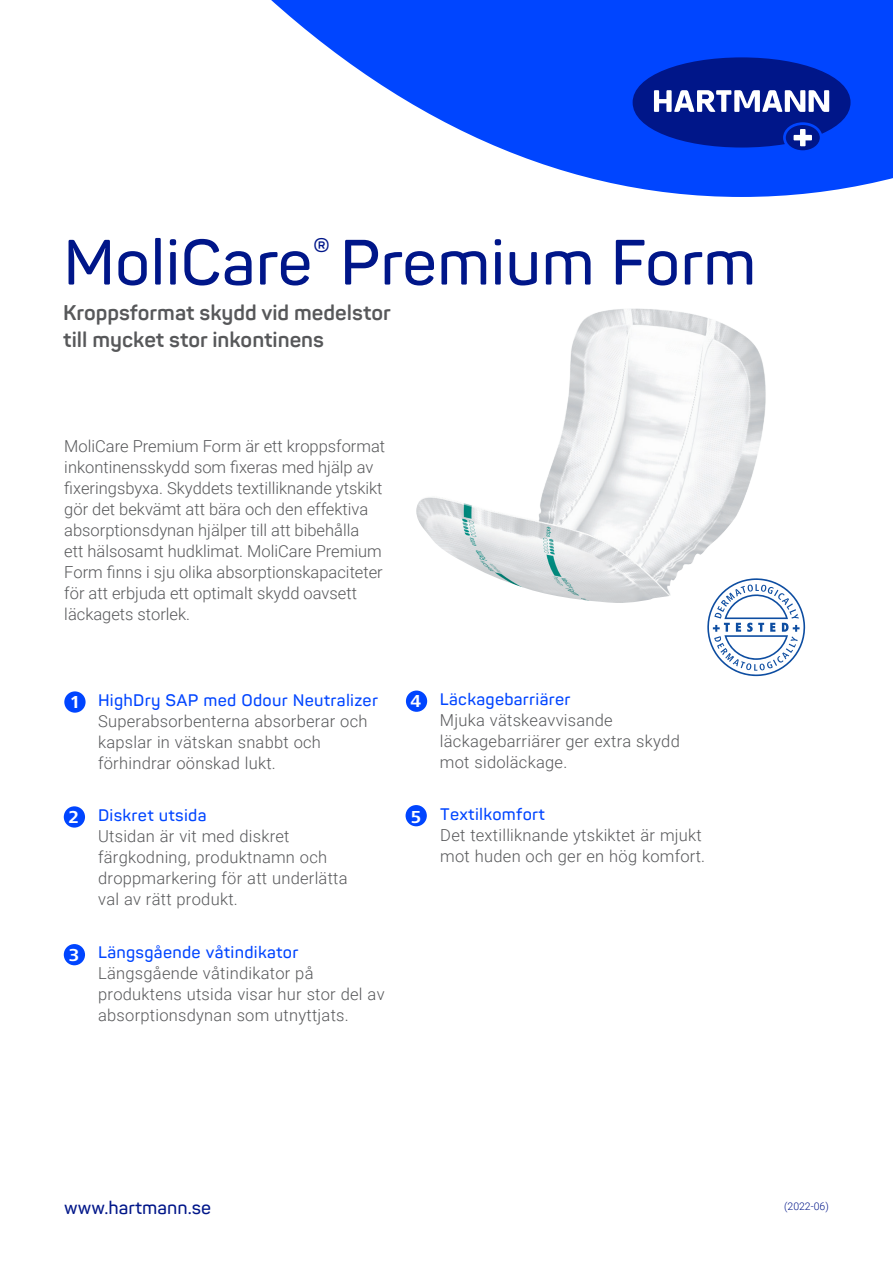
<style>
.page{position:relative;width:893px;height:1263px;background:#fff}
.page>*{position:absolute;margin:0;border:0;box-sizing:border-box;transform-origin:0 0}
.t1{font:600 63px "Panton";color:#001689}
.t2{font:700 21px "Panton";color:#57585a}
.t3{font:600 18px "Panton";color:#001689}
.t4{font:700 18px "Frutiger Next LTW1 G";color:#fff}
.t5{font:300 16.5px/21px "Roboto";letter-spacing:.015em;color:#57585a}
.t6{font:600 16.5px "Panton";letter-spacing:.015em;color:#0045ff}
.t7{font:300 10.5px "Roboto";color:#001689}
</style>
<div class="page">
<svg style="left:707px;top:579px;width:98px;height:97px"></svg>
<img style="left:416px;top:308px;width:352px;height:295px">
<svg style="left:64px;top:691px;width:22px;height:22px"></svg>
<div style="left:70px;top:695px;width:10px;height:13px;background:#0045ff"></div>
<div style="left:406px;top:690px;width:21px;height:22px;background:#0045ff;border-radius:50%"></div>
<div style="left:406px;top:805px;width:21px;height:21px;background:#0045ff;border-radius:50%"></div>
<div style="left:64px;top:806px;width:21px;height:22px;background:#0045ff;border-radius:50%"></div>
<div style="left:64px;top:944px;width:21px;height:21px;background:#0045ff;border-radius:50%"></div>
<svg style="left:271px;top:0;width:622px;height:197px;fill:#0045ff"></svg>
<div style="left:786px;top:125px;width:34px;height:25px;background:#001689;border-radius:50%"></div>
<svg style="left:633px;top:57px;width:217px;height:91px;background:#1d3aae"></svg>
<p class="t1" style="left:63px;top:223px;width:695px">MoliCare<sup>®</sup> Premium Form</p>
<p class="t2" style="left:63px;top:299px;width:329px">Kroppsformat skydd vid medelstor</p>
<p class="t2" style="left:63px;top:326px;width:262px">till mycket stor inkontinens</p>
<p class="t5" style="left:64px;top:435px;width:322px">MoliCare Premium Form är ett kroppsformat inkontinensskydd som fixeras med hjälp av fixeringsbyxa. Skyddets textilliknande ytskikt gör det bekvämt att bära och den effektiva</p>
<p class="t5" style="left:64px;top:519px;width:320px">absorptionsdynan hjälper till att bibehålla<br>ett hälsosamt hudklimat. MoliCare Premium Form finns i sju olika absorptionskapaciteter för att erbjuda ett optimalt skydd oavsett läckagets storlek.</p>
<p class="t4" style="left:70px;top:692px;width:12px">1</p>
<p class="t6" style="left:98px;top:690px;width:281px">HighDry SAP med Odour Neutralizer</p>
<p class="t5" style="left:98px;top:710px;width:271px">Superabsorbenterna absorberar och kapslar in vätskan snabbt och förhindrar oönskad lukt.</p>
<p class="t4" style="left:410px;top:691px;width:12px">4</p>
<p class="t6" style="left:440px;top:689px;width:132px">Läckagebarriärer</p>
<p class="t5" style="left:440px;top:709px;width:241px">Mjuka vätskeavvisande läckagebarriärer ger extra skydd mot sidoläckage.</p>
<p class="t6" style="left:98px;top:805px;width:110px">Diskret utsida</p>
<p class="t5" style="left:98px;top:825px;width:251px">Utsidan är vit med diskret färgkodning, produktnamn och droppmarkering för att underlätta val av rätt produkt.</p>
<p class="t6" style="left:98px;top:942px;width:202px">Längsgående våtindikator</p>
<p class="t5" style="left:98px;top:962px;width:288px">Längsgående våtindikator på produktens utsida visar hur stor del av absorptionsdynan som utnyttjats.</p>
<p class="t4" style="left:69px;top:807px;width:12px">2</p>
<p class="t4" style="left:411px;top:806px;width:12px">5</p>
<p class="t4" style="left:69px;top:945px;width:12px">3</p>
<p class="t6" style="left:440px;top:804px;width:106px">Textilkomfort</p>
<p class="t5" style="left:440px;top:824px;width:266px">Det textilliknande ytskiktet är mjukt mot huden och ger en hög komfort.</p>
<p class="t3" style="left:64px;top:1196px;width:148px">www.hartmann.se</p>
<p class="t7" style="left:784px;top:1199px;width:46px">(2022-06)</p>
</div>
